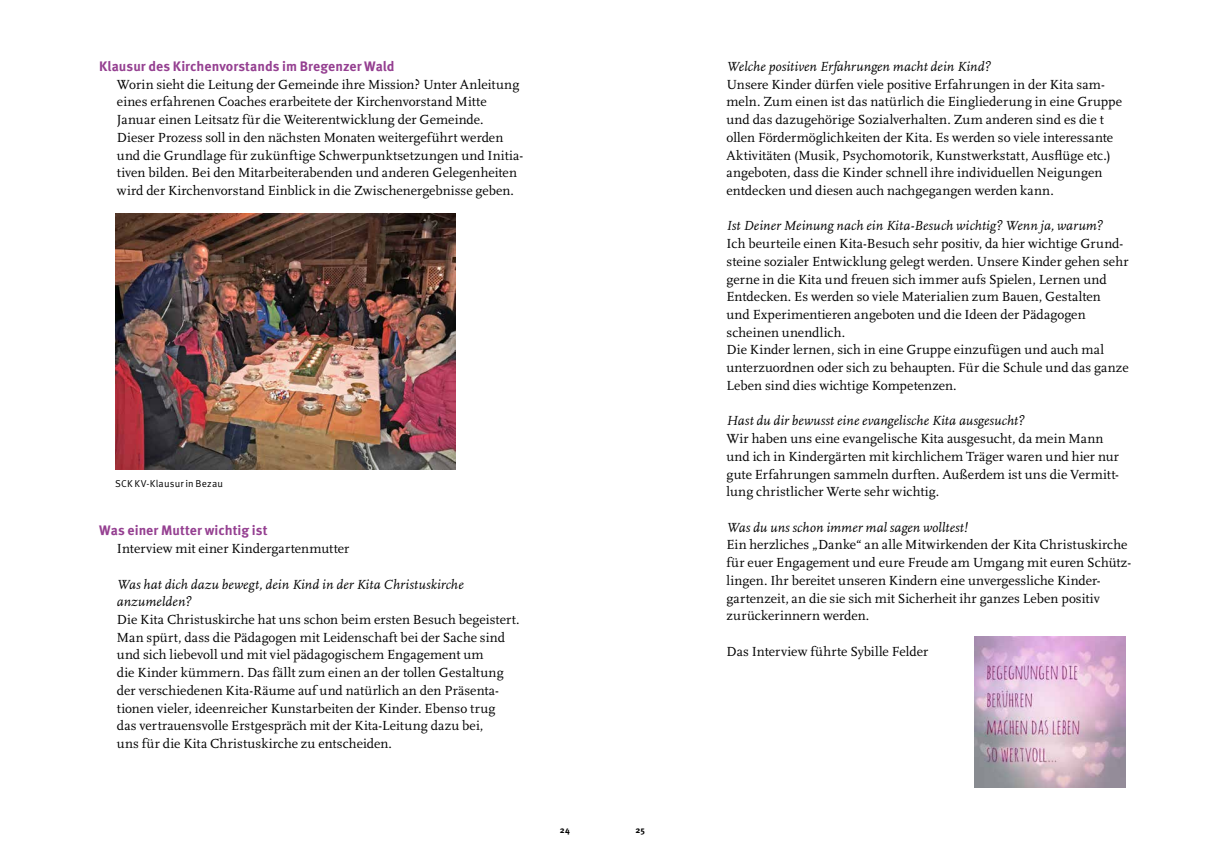
<style>
.page{position:relative;width:1205px;height:851px;background:#fff}
.page>*{position:absolute;margin:0;border:0;box-sizing:border-box;transform-origin:0 0}
.t1{font:13.75px/17.8px "Scala LF";letter-spacing:.005em;color:#000}
.t2{font:italic 13.75px/17.8px "Scala LF";letter-spacing:.01em;color:#000}
.t3{font:700 13.75px "Meta Pro";color:#954091}
.t4{font:10px "Meta Pro";letter-spacing:.02em;color:#000}
.t5{font:700 8.75px "Meta Pro";color:#000}
</style>
<div class="page">
<img style="left:115px;top:213px;width:340px;height:256px">
<img style="left:974px;top:636px;width:151px;height:151px">
<p class="t3" style="left:99px;top:57px;width:297px">Klausur des Kirchenvorstands im Bregenzer Wald</p>
<p class="t1" style="left:117px;top:75px;width:408px">Worin sieht die Leitung der Gemeinde ihre Mission? Unter Anleitung eines erfahrenen Coaches erarbeitete der Kirchenvorstand Mitte Januar einen Leitsatz für die Weiterentwicklung der Gemeinde.<br>Dieser Prozess soll in den nächsten Monaten weitergeführt werden und die Grundlage für zukünftige Schwerpunktsetzungen und Initia&shy;tiven bilden. Bei den Mitarbeiterabenden und anderen Gelegenheiten wird der Kirchenvorstand Einblick in die Zwischenergebnisse geben.</p>
<p class="t4" style="left:115px;top:477px;width:109px">SCK KV-Klausur in Bezau</p>
<p class="t3" style="left:99px;top:522px;width:170px">Was einer Mutter wichtig ist</p>
<p class="t1" style="left:117px;top:540px;width:234px">Interview mit einer Kindergartenmutter</p>
<p class="t2" style="left:117px;top:575px;width:348px">Was hat dich dazu bewegt, dein Kind in der Kita Christuskirche anzumelden?</p>
<p class="t1" style="left:117px;top:610px;width:404px">Die Kita Christuskirche hat uns schon beim ersten Besuch begeistert.<br>Man spürt, dass die Pädagogen mit Leidenschaft bei der Sache sind und sich liebevoll und mit viel pädagogischem Engagement um<br>die Kinder kümmern. Das fällt zum einen an der tollen Gestaltung der verschiedenen Kita-Räume auf und natürlich an den Präsenta&shy;tionen vieler, ideenreicher Kunstarbeiten der Kinder. Ebenso trug<br>das vertrauensvolle Erstgespräch mit der Kita-Leitung dazu bei,<br>uns für die Kita Christuskirche zu entscheiden.</p>
<p class="t5" style="left:560px;top:824px;width:11px">24</p>
<p class="t5" style="left:635px;top:824px;width:11px">25</p>
<p class="t2" style="left:726px;top:58px;width:266px">Welche positiven Erfahrungen macht dein Kind?</p>
<p class="t1" style="left:726px;top:75px;width:397px">Unsere Kinder dürfen viele positive Erfahrungen in der Kita sam&shy;meln. Zum einen ist das natürlich die Eingliederung in eine Gruppe und das dazugehörige Sozialverhalten. Zum anderen sind es die t ollen Fördermöglichkeiten der Kita. Es werden so viele interessante Aktivitäten (Musik, Psychomotorik, Kunstwerkstatt, Ausflüge etc.) angeboten, dass die Kinder schnell ihre individuellen Neigungen entdecken und diesen auch nachgegangen werden kann.</p>
<p class="t2" style="left:726px;top:217px;width:378px">Ist Deiner Meinung nach ein Kita-Besuch wichtig? Wenn ja, warum?</p>
<p class="t1" style="left:726px;top:235px;width:404px">Ich beurteile einen Kita-Besuch sehr positiv, da hier wichtige Grund&shy;steine sozialer Entwicklung gelegt werden. Unsere Kinder gehen sehr gerne in die Kita und freuen sich immer aufs Spielen, Lernen und Entdecken. Es werden so viele Materialien zum Bauen, Gestalten<br>und Experimentieren angeboten und die Ideen der Pädagogen scheinen unendlich.<br>Die Kinder lernen, sich in eine Gruppe einzufügen und auch mal unterzuordnen oder sich zu behaupten. Für die Schule und das ganze Leben sind dies wichtige Kompetenzen.</p>
<p class="t2" style="left:726px;top:412px;width:299px">Hast du dir bewusst eine evangelische Kita ausgesucht?</p>
<p class="t1" style="left:726px;top:430px;width:394px">Wir haben uns eine evangelische Kita ausgesucht, da mein Mann und ich in Kindergärten mit kirchlichem Träger waren und hier nur gute Erfahrungen sammeln durften. Außerdem ist uns die Vermitt&shy;lung christlicher Werte sehr wichtig.</p>
<p class="t2" style="left:726px;top:518px;width:243px">Was du uns schon immer mal sagen wolltest!</p>
<p class="t1" style="left:726px;top:536px;width:406px">Ein herzliches „Danke“ an alle Mitwirkenden der Kita Christuskirche für euer Engagement und eure Freude am Umgang mit euren Schütz&shy;lingen. Ihr bereitet unseren Kindern eine unvergessliche Kinder&shy;gartenzeit, an die sie sich mit Sicherheit ihr ganzes Leben positiv zurückerinnern werden.</p>
<p class="t1" style="left:726px;top:642px;width:203px">Das Interview führte Sybille Felder</p>
</div>
